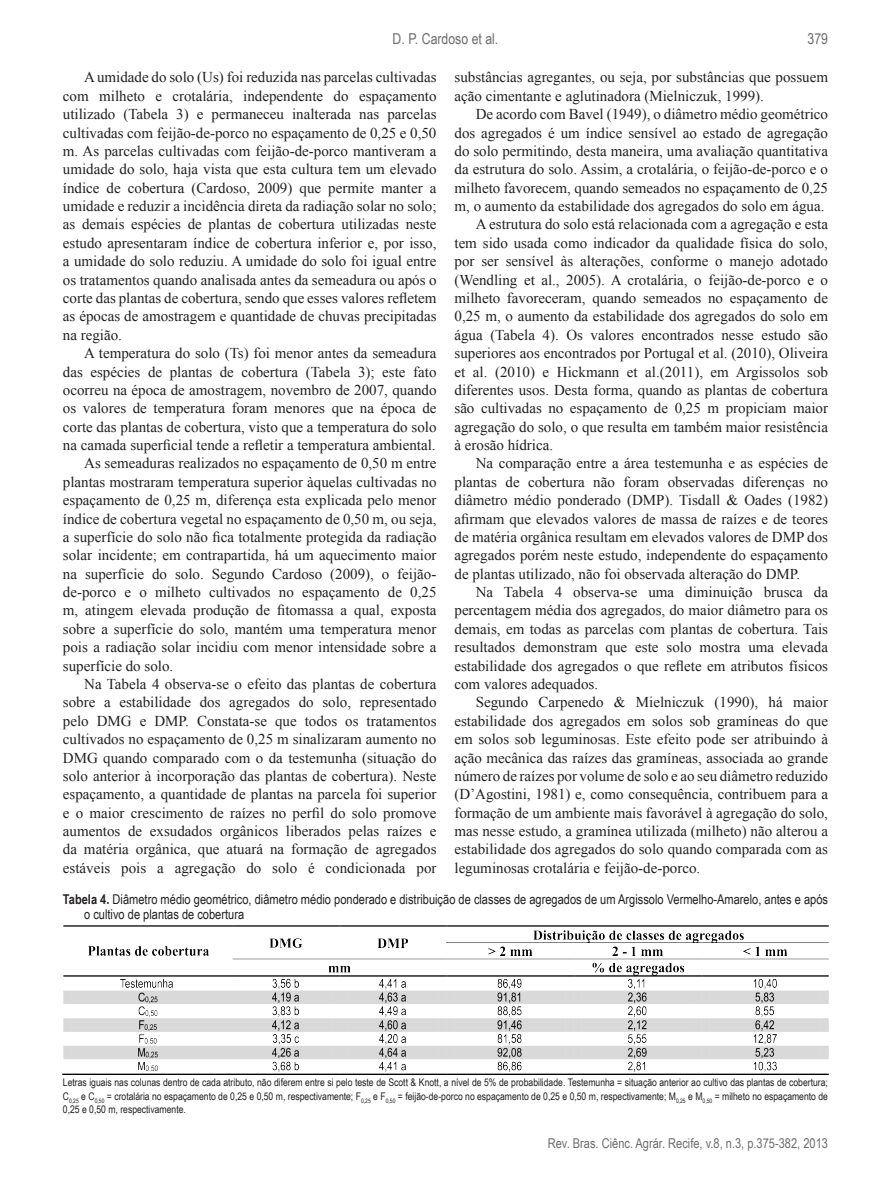
<style>
.page{position:relative;width:891px;height:1188px;background:#fff}
.page>*{position:absolute;margin:0;border:0;box-sizing:border-box;transform-origin:0 0}
.t1{font:15px/18.5px "Times New Roman";color:#231f20;text-align:justify}
.t2{font:15px "Arial Narrow";color:#6c6d70}
.t3{font:13.5px/15px "Arial Narrow";color:#231f20}
.t4{font:13.5px "Arial Narrow";color:#6c6d70}
.t5{font:10.5px/13.5px "Arial Narrow";color:#231f20;text-align:justify}
.s1{font-weight:700}
</style>
<div class="page">
<img style="left:63px;top:925px;width:765px;height:149px">
<p class="t2" style="left:393px;top:28px;width:107px">D. P. Cardoso et al.</p>
<p class="t2" style="left:808px;top:28px;width:22px">379</p>
<p class="t1" style="left:63px;top:68px;width:375px;text-indent:21px">A umidade do solo (Us) foi reduzida nas parcelas cultivadas com milheto e crotalária, independente do espaçamento utilizado (Tabela 3) e permaneceu inalterada nas parcelas cultivadas com feijão-de-porco no espaçamento de 0,25 e 0,50 m. As parcelas cultivadas com feijão-de-porco mantiveram a umidade do solo, haja vista que esta cultura tem um elevado índice de cobertura (Cardoso, 2009) que permite manter a umidade e reduzir a incidência direta da radiação solar no solo; as demais espécies de plantas de cobertura utilizadas neste estudo apresentaram índice de cobertura inferior e, por isso, a umidade do solo reduziu. A umidade do solo foi igual entre os tratamentos quando analisada antes da semeadura ou após o corte das plantas de cobertura, sendo que esses valores refletem as épocas de amostragem e quantidade de chuvas precipitadas na região.</p>
<p class="t1" style="left:63px;top:344px;width:375px;text-indent:21px">A temperatura do solo (Ts) foi menor antes da semeadura das espécies de plantas de cobertura (Tabela 3); este fato ocorreu na época de amostragem, novembro de 2007, quando os valores de temperatura foram menores que na época de corte das plantas de cobertura, visto que a temperatura do solo na camada superficial tende a refletir a temperatura ambiental.</p>
<p class="t1" style="left:63px;top:454px;width:375px;text-indent:21px">As semeaduras realizados no espaçamento de 0,50 m entre plantas mostraram temperatura superior àquelas cultivadas no espaçamento de 0,25 m, diferença esta explicada pelo menor índice de cobertura vegetal no espaçamento de 0,50 m, ou seja, a superfície do solo não fica totalmente protegida da radiação solar incidente; em contrapartida, há um aquecimento maior na superfície do solo. Segundo Cardoso (2009), o feijão&shy;de-porco e o milheto cultivados no espaçamento de 0,25 m, atingem elevada produção de fitomassa a qual, exposta sobre a superfície do solo, mantém uma temperatura menor pois a radiação solar incidiu com menor intensidade sobre a superfície do solo.</p>
<p class="t1" style="left:63px;top:675px;width:375px;text-indent:21px">Na Tabela 4 observa-se o efeito das plantas de cobertura sobre a estabilidade dos agregados do solo, representado pelo DMG e DMP. Constata-se que todos os tratamentos cultivados no espaçamento de 0,25 m sinalizaram aumento no DMG quando comparado com o da testemunha (situação do solo anterior à incorporação das plantas de cobertura). Neste espaçamento, a quantidade de plantas na parcela foi superior e o maior crescimento de raízes no perfil do solo promove aumentos de exsudados orgânicos liberados pelas raízes e da matéria orgânica, que atuará na formação de agregados estáveis pois a agregação do solo é condicionada por</p>
<p class="t1" style="left:454px;top:68px;width:375px">substâncias agregantes, ou seja, por substâncias que possuem ação cimentante e aglutinadora (Mielniczuk, 1999).</p>
<p class="t1" style="left:454px;top:105px;width:375px;text-indent:21px">De acordo com Bavel (1949), o diâmetro médio geométrico dos agregados é um índice sensível ao estado de agregação do solo permitindo, desta maneira, uma avaliação quantitativa da estrutura do solo. Assim, a crotalária, o feijão-de-porco e o milheto favorecem, quando semeados no espaçamento de 0,25 m, o aumento da estabilidade dos agregados do solo em água.</p>
<p class="t1" style="left:454px;top:215px;width:375px;text-indent:21px">A estrutura do solo está relacionada com a agregação e esta tem sido usada como indicador da qualidade física do solo, por ser sensível às alterações, conforme o manejo adotado (Wendling et al., 2005). A crotalária, o feijão-de-porco e o milheto favoreceram, quando semeados no espaçamento de 0,25 m, o aumento da estabilidade dos agregados do solo em água (Tabela 4). Os valores encontrados nesse estudo são superiores aos encontrados por Portugal et al. (2010), Oliveira et al. (2010) e Hickmann et al.(2011), em Argissolos sob diferentes usos. Desta forma, quando as plantas de cobertura são cultivadas no espaçamento de 0,25 m propiciam maior agregação do solo, o que resulta em também maior resistência à erosão hídrica.</p>
<p class="t1" style="left:454px;top:454px;width:375px;text-indent:21px">Na comparação entre a área testemunha e as espécies de plantas de cobertura não foram observadas diferenças no diâmetro médio ponderado (DMP). Tisdall &amp; Oades (1982) afirmam que elevados valores de massa de raízes e de teores de matéria orgânica resultam em elevados valores de DMP dos agregados porém neste estudo, independente do espaçamento de plantas utilizado, não foi observada alteração do DMP.</p>
<p class="t1" style="left:454px;top:583px;width:375px;text-indent:21px">Na Tabela 4 observa-se uma diminuição brusca da percentagem média dos agregados, do maior diâmetro para os demais, em todas as parcelas com plantas de cobertura. Tais resultados demonstram que este solo mostra uma elevada estabilidade dos agregados o que reflete em atributos físicos com valores adequados.</p>
<p class="t1" style="left:454px;top:693px;width:375px;text-indent:21px">Segundo Carpenedo &amp; Mielniczuk (1990), há maior estabilidade dos agregados em solos sob gramíneas do que em solos sob leguminosas. Este efeito pode ser atribuindo à ação mecânica das raízes das gramíneas, associada ao grande número de raízes por volume de solo e ao seu diâmetro reduzido (D’Agostini, 1981) e, como consequência, contribuem para a formação de um ambiente mais favorável à agregação do solo, mas nesse estudo, a gramínea utilizada (milheto) não alterou a estabilidade dos agregados do solo quando comparada com as leguminosas crotalária e feijão-de-porco.</p>
<p class="t3" style="left:84px;top:891px;width:745px;text-indent:-21px"><span class="s1">Tabela 4.</span> Diâmetro médio geométrico, diâmetro médio ponderado e distribuição de classes de agregados de um Argissolo Vermelho-Amarelo, antes e após o cultivo de plantas de cobertura</p>
<p class="t5" style="left:63px;top:1076px;width:767px">Letras iguais nas colunas dentro de cada atributo, não diferem entre si pelo teste de Scott &amp; Knott, a nível de 5% de probabilidade. Testemunha = situação anterior ao cultivo das plantas de cobertura; C<sub>0,25</sub> e C<sub>0,50</sub> = crotalária no espaçamento de 0,25 e 0,50 m, respectivamente; F<sub>0,25</sub> e F<sub>0,50</sub> = feijão-de-porco no espaçamento de 0,25 e 0,50 m, respectivamente; M<sub>0,25</sub> e M<sub>0,50</sub> = milheto no espaçamento de 0,25 e 0,50 m, respectivamente.</p>
<p class="t4" style="left:548px;top:1134px;width:282px">Rev. Bras. Ciênc. Agrár. Recife, v.8, n.3, p.375-382, 2013</p>
</div>
